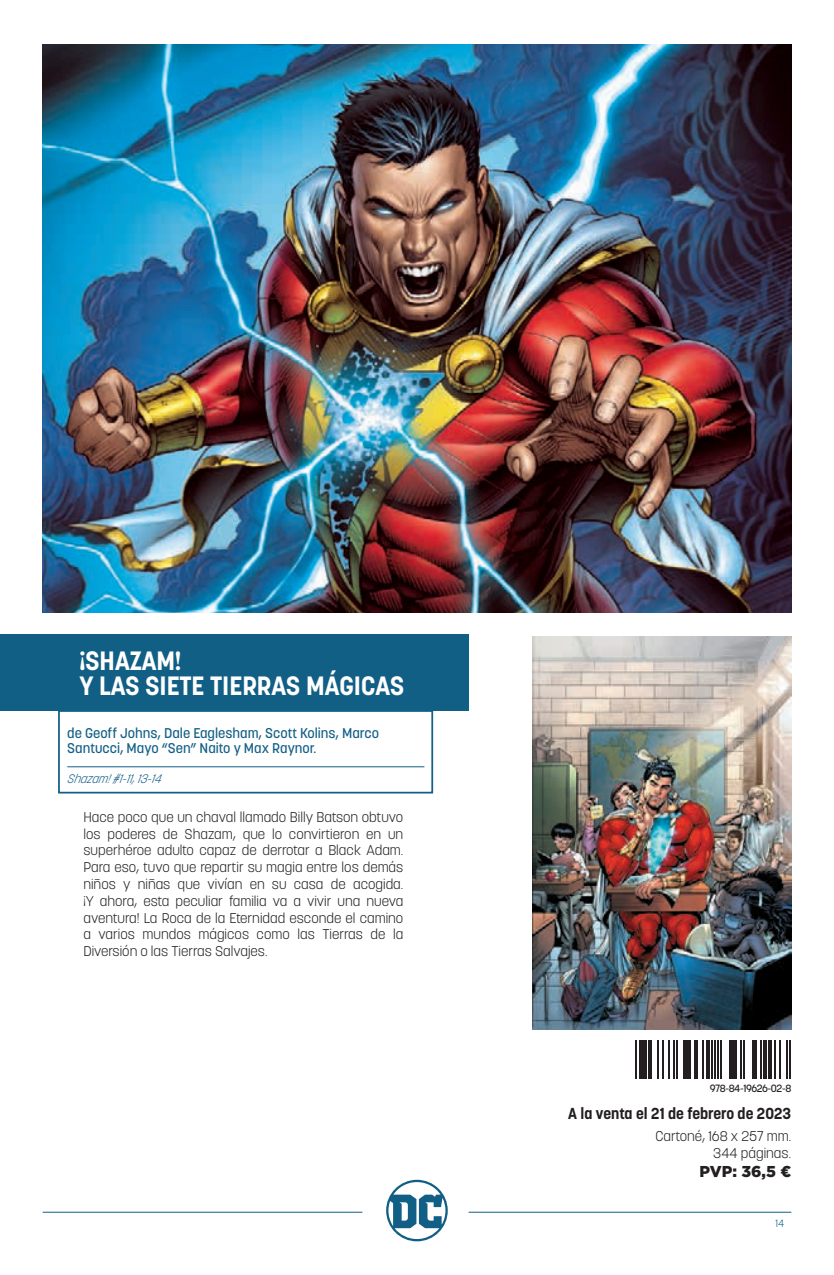
<style>
.page{position:relative;width:834px;height:1275px;background:#fff}
.page>*{position:absolute;margin:0;border:0;box-sizing:border-box;transform-origin:0 0}
.t1{font:700 26.25px/24.5px "Korolev";color:#fff}
.t2{font:700 15.75px "Korolev";color:#231f20}
.t3{font:900 15.75px "Gotham";color:#231f20}
.t4{font:300 14px/16.8px "Korolev";color:#231f20;text-align:justify}
.t5{font:500 14px/15.8px "Korolev";color:#125f86}
.t6{font:italic 300 12.25px "Korolev";color:#125f86;scale:.96 1}
.t7{font:500 10.5px "Korolev";color:#231f20}
.t8{font:300 10.5px "Korolev";color:#125f86}
</style>
<div class="page">
<div style="left:0;top:634px;width:468px;height:77px;background:#125f86"></div>
<div style="left:58px;top:710px;width:375px;height:83px;border:2px solid #125f86"></div>
<hr style="left:635px;top:1040px;width:2px;height:39px;background:#231f20">
<hr style="left:638px;top:1040px;width:2px;height:39px;background:#231f20">
<div style="left:641px;top:1040px;width:5px;height:39px;background:#231f20"></div>
<hr style="left:648px;top:1040px;width:3px;height:39px;background:#231f20">
<hr style="left:656px;top:1040px;width:2px;height:39px;background:#231f20">
<hr style="left:661px;top:1040px;width:2px;height:39px;background:#231f20">
<hr style="left:668px;top:1040px;width:1px;height:39px;background:#231f20">
<hr style="left:673px;top:1040px;width:1px;height:39px;background:#231f20">
<hr style="left:676px;top:1040px;width:2px;height:39px;background:#231f20">
<svg style="left:683px;top:1040px;width:3px;height:39px"></svg>
<hr style="left:687px;top:1040px;width:4px;height:39px;background:#231f20">
<hr style="left:694px;top:1040px;width:3px;height:39px;background:#231f20">
<hr style="left:702px;top:1040px;width:2px;height:39px;background:#231f20">
<svg style="left:706px;top:1040px;width:3px;height:39px"></svg>
<hr style="left:710px;top:1040px;width:2px;height:39px;background:#231f20">
<hr style="left:714px;top:1040px;width:1px;height:39px;background:#231f20">
<hr style="left:717px;top:1040px;width:2px;height:39px;background:#231f20">
<hr style="left:720px;top:1040px;width:2px;height:39px;background:#231f20">
<svg style="left:729px;top:1040px;width:3px;height:39px"></svg>
<hr style="left:733px;top:1040px;width:4px;height:39px;background:#231f20">
<hr style="left:740px;top:1040px;width:1px;height:39px;background:#231f20">
<hr style="left:743px;top:1040px;width:2px;height:39px;background:#231f20">
<div style="left:751px;top:1040px;width:5px;height:39px;background:#231f20"></div>
<hr style="left:759px;top:1040px;width:2px;height:39px;background:#231f20">
<hr style="left:763px;top:1040px;width:3px;height:39px;background:#231f20">
<hr style="left:768px;top:1040px;width:3px;height:39px;background:#231f20">
<hr style="left:774px;top:1040px;width:2px;height:39px;background:#231f20">
<hr style="left:779px;top:1040px;width:2px;height:39px;background:#231f20">
<hr style="left:786px;top:1040px;width:1px;height:39px;background:#231f20">
<hr style="left:789px;top:1040px;width:2px;height:39px;background:#231f20">
<hr style="left:67px;top:766px;width:357px;height:1px;background:#125f86">
<img style="left:43px;top:45px;width:748px;height:568px">
<img style="left:532px;top:636px;width:259px;height:393px">
<hr style="left:468px;top:1212px;width:323px;height:1px;background:#125f86">
<hr style="left:43px;top:1212px;width:319px;height:1px;background:#125f86">
<svg style="left:386px;top:1180px;width:61px;height:61px"></svg>
<h1 class="t1" style="left:79px;top:649px;width:326px">¡SHAZAM!<br>Y LAS SIETE TIERRAS MÁGICAS</h1>
<p class="t5" style="left:67px;top:725px;width:313px">de Geoff Johns, Dale Eaglesham, Scott Kolins, Marco<br>Santucci, Mayo “Sen” Naito y Max Raynor.</p>
<p class="t6" style="left:67px;top:771px;width:102px">Shazam!#1-11,13-14</p>
<p class="t4" style="left:83px;top:808px;width:321px">Hace poco que un chaval llamado Billy Batson obtuvo los poderes de Shazam, que lo convirtieron en un superhéroe adulto capaz de derrotar a Black Adam.<br>Para eso, tuvo que repartir su magia entre los demás niños y niñas que vivían en su casa de acogida. ¡Y ahora, esta peculiar familia va a vivir una nueva aventura! La Roca de la Eternidad esconde el camino a varios mundos mágicos como las Tierras de la Diversión o las Tierras Salvajes.</p>
<p class="t7" style="left:709px;top:1081px;width:83px">978-84-19626-02-8</p>
<p class="t2" style="left:568px;top:1103px;width:224px">A la venta el 21 de febrero de 2023</p>
<p class="t4" style="left:655px;top:1128px;width:137px;text-align:right">Cartoné, 168 x 257 mm.<br>344 páginas.</p>
<p class="t3" style="left:699px;top:1160px;width:93px">PVP: 36,5 €</p>
<p class="t8" style="left:775px;top:1217px;width:10px">14</p>
</div>
